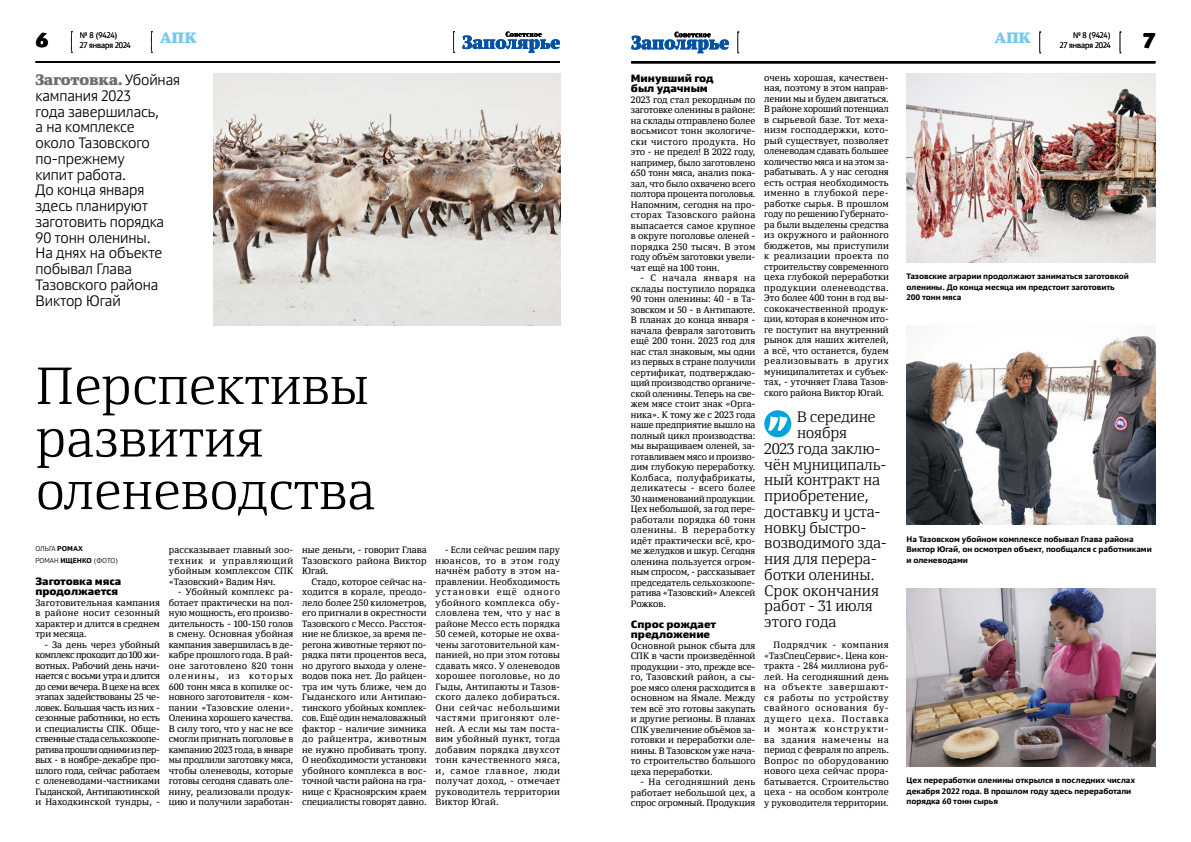
<style>
.page{position:relative;width:1191px;height:842px;background:#fff}
.page>*{position:absolute;margin:0;border:0;box-sizing:border-box;transform-origin:0 0}
.t1{font:300 52px/52.5px "Yefimov Serif";letter-spacing:-.005em;color:#000}
.t2{font:900 20px "Yefimov Sans";color:#000}
.t3{font:300 15px/15.8px "Yefimov Sans";letter-spacing:-.005em;color:#000}
.t4{font:300 15px "Yefimov Serif";letter-spacing:-.015em;color:#000}
.t5{font:900 15px "Yefimov Serif";letter-spacing:-.005em;color:#6d6e71}
.t6{font:900 15px "Yefimov Serif";letter-spacing:.135em;color:#78c9eb}
.t7{font:900 10.5px/10.5px "Yefimov Sans";letter-spacing:-.005em;color:#000}
.t8{font:9.2px/10.5px "Yefimov Serif";letter-spacing:-.005em;color:#000;text-align:justify}
.t9{font:700 8px/10.5px "Yefimov Sans";letter-spacing:-.005em;color:#000}
.t10{font:300 8px/10.5px "Yefimov Sans";letter-spacing:-.005em;color:#000}
.t11{font:300 7px/11.3px "Yefimov Sans";color:#000}
.s1{font-family:"Yefimov Sans";font-weight:300;color:#000}
.s2{font-weight:700}
</style>
<div class="page">
<hr style="left:631px;top:61px;width:524px;height:2px;background:#000">
<div style="left:764px;top:410px;width:27px;height:27px;background:#00a4db;border-radius:50%"></div>
<svg style="left:768px;top:416px;width:19px;height:15px"></svg>
<svg style="left:71px;top:31px;width:1px;height:22px"></svg>
<svg style="left:453px;top:31px;width:1px;height:22px"></svg>
<svg style="left:151px;top:31px;width:1px;height:22px"></svg>
<hr style="left:36px;top:61px;width:524px;height:2px;background:#000">
<svg style="left:462px;top:31px;width:98px;height:22px"></svg>
<svg style="left:1119px;top:31px;width:1px;height:23px"></svg>
<svg style="left:737px;top:31px;width:1px;height:23px"></svg>
<svg style="left:1039px;top:31px;width:1px;height:23px"></svg>
<hr style="left:631px;top:62px;width:524px;height:2px;background:#000">
<svg style="left:631px;top:31px;width:98px;height:22px"></svg>
<img style="left:213px;top:73px;width:347px;height:252px">
<img style="left:906px;top:73px;width:249px;height:189px">
<img style="left:906px;top:588px;width:249px;height:178px">
<img style="left:906px;top:325px;width:249px;height:200px">
<p class="t10" style="left:80px;top:30px;width:52px">№ 8 (9424)<br>27 января 2024</p>
<p class="t10" style="left:1059px;top:30px;width:52px;text-align:right">№ 8 (9424)<br>27 января 2024</p>
<h2 class="t2" style="left:36px;top:27px;width:15px">6</h2>
<h3 class="t6" style="left:160px;top:28px;width:37px">апк</h3>
<h3 class="t6" style="left:994px;top:28px;width:36px">апк</h3>
<h2 class="t2" style="left:1142px;top:27px;width:14px">7</h2>
<h3 class="t5" style="left:36px;top:70px;width:146px">Заготовка. <span class="s1">Убойная</span></h3>
<h3 class="t3" style="left:36px;top:87px;width:130px">кампания 2023 года завершилась, а на комплексе около Тазовского по-прежнему кипит работа.<br>До конца января здесь планируют заготовить порядка<br>90 тонн оленины.<br>Н а днях на объекте побывал Глава<br>Тазовского района<br>Виктор Югай</h3>
<h1 class="t1" style="left:35px;top:359px;width:341px">Перспективы развития оленеводства</h1>
<p class="t11" style="left:35px;top:543px;width:84px">Ольга <span class="s2">Ромах<br></span>Роман <span class="s2">Ищенко</span> (фото)</p>
<p class="t7" style="left:35px;top:576px;width:87px">Заготовка мяса продолжается</p>
<p class="t8" style="left:35px;top:597px;width:126px">Заготовительная кампания в районе носит сезонный характер и длится в среднем три месяца.</p>
<p class="t8" style="left:35px;top:639px;width:126px;text-indent:9px">- За день через убойный комплекс проходит до 100 жи&shy;вотных. Рабочий день начи&shy;нается с восьми утра и длится до семи вечера. В цехе на всех этапах задействованы 25 че&shy;ловек. Большая часть из них - сезонные работники, но есть и специалисты СПК. Обще&shy;ственные стада сельхозкоопе&shy;ратива прошли одними из пер&shy;вых - в ноябре-декабре про&shy;шлого года, сейчас работаем с оленеводами-частниками Гыданской, Антипаютинской и Находкинской тундры, -</p>
<p class="t8" style="left:169px;top:544px;width:126px">рассказывает главный зоо&shy;техник и управляющий убойным комплексом СПК «Тазовский» Вадим Няч.</p>
<p class="t8" style="left:169px;top:586px;width:126px;text-indent:9px">- Убойный комплекс ра&shy;ботает практически на пол&shy;ную мощность, его произво&shy;дительность - 100-150 голов в смену. Основная убойная кампания завершилась в де&shy;кабре прошлого года. В рай&shy;оне заготовлено 820 тонн оленины, из которых 600 тонн мяса в копилке ос&shy;новного заготовителя - ком&shy;пании «Тазовские олени».<br>Оленина хорошего качества.<br>В силу того, что у нас не все смогли пригнать поголовье в кампанию 2023 года, в январе мы продлили заготовку мяса, чтобы оленеводы, которые готовы сегодня сдавать оле&shy;нину, реализовали продук&shy;цию и получили заработан-</p>
<p class="t8" style="left:302px;top:544px;width:126px">ные деньги, - говорит Глава Тазовского района Виктор Югай.</p>
<p class="t8" style="left:302px;top:576px;width:126px;text-indent:9px">Стадо, которое сейчас на&shy;ходится в корале, преодо&shy;лело более 250 километров, его пригнали в окрестности Тазовского с Мессо. Расстоя&shy;ние не близкое, за время пе&shy;регона животные теряют по&shy;рядка пяти процентов веса, но другого выхода у олене&shy;водов пока нет. До райцен&shy;тра им чуть ближе, чем до Гыданского или Антипаю&shy;тинского убойных комплек&shy;сов. Ещё один немаловажный фактор - наличие зимника до райцентра, животным не нужно пробивать тропу.<br>О необходимости установки убойного комплекса в вос&shy;точной части района на гра&shy;нице с Красноярским краем специалисты говорят давно.</p>
<p class="t8" style="left:435px;top:544px;width:126px;text-indent:9px">- Если сейчас решим пару нюансов, то в этом году начнём работу в этом на&shy;правлении. Необходимость установки ещё одного убойного комплекса обу&shy;словлена тем, что у нас в районе Мессо есть порядка 50 семей, которые не охва&shy;чены заготовительной кам&shy;панией, но при этом готовы сдавать мясо. У оленеводов хорошее поголовье, но до Гыды, Антипаюты и Тазов&shy;ского далеко добираться.<br>Они сейчас небольшими частями пригоняют оле&shy;ней. А если мы там поста&shy;вим убойный пункт, тогда добавим порядка двухсот тонн качественного мяса, и, самое главное, люди получат доход, - отмечает руководитель территории Виктор Югай.</p>
<p class="t7" style="left:631px;top:73px;width:84px">Минувший год был удачным</p>
<p class="t8" style="left:631px;top:94px;width:126px">2023 год стал рекордным по заготовке оленины в районе: на склады отправлено более восьмисот тонн экологиче&shy;ски чистого продукта. Но это - не предел! В 2022 году, например, было заготовлено 650 тонн мяса, анализ пока&shy;зал, что было охвачено всего полтора процента поголовья.<br>Напомним, сегодня на про&shy;сторах Тазовского района выпасается самое крупное в округе поголовье оленей - порядка 250 тысяч. В этом году объём заготовки увели&shy;чат ещё на 100 тонн.</p>
<p class="t8" style="left:631px;top:272px;width:126px;text-indent:9px">- С начала января на склады поступило порядка 90 тонн оленины: 40 - в Та&shy;зовском и 50 - в Антипаюте.<br>В планах до конца января - начала февраля заготовить ещё 200 тонн. 2023 год для нас стал знаковым, мы одни из первых в стране получили сертификат, подтверждаю&shy;щий производство органиче&shy;ской оленины. Теперь на све&shy;жем мясе стоит знак «Орга&shy;ника». К тому же с 2023 года наше предприятие вышло на полный цикл производства: мы выращиваем оленей, за&shy;готавливаем мясо и произво&shy;дим глубокую переработку.<br>Колбаса, полуфабрикаты, деликатесы - всего более 30 наименований продукции.<br>Цех небольшой, за год пере&shy;работали порядка 60 тонн оленины. В переработку идёт практически всё, кро&shy;ме желудков и шкур. Сегодня оленина пользуется огром&shy;ным спросом, - рассказывает председатель сельхозкоопе&shy;ратива «Тазовский» Алексей Рожков.</p>
<p class="t7" style="left:631px;top:619px;width:87px">Спрос рождает предложение</p>
<p class="t8" style="left:631px;top:640px;width:126px">Основной рынок сбыта для СПК в части произведённой продукции - это, прежде все&shy;го, Тазовский район, а сы&shy;рое мясо оленя расходится в основном на Ямале. Между тем всё это готовы закупать и другие регионы. В планах СПК увеличение объёмов за&shy;готовки и переработки оле&shy;нины. В Тазовском уже нача&shy;то строительство большого цеха переработки.</p>
<p class="t8" style="left:631px;top:776px;width:126px;text-indent:9px">- На сегодняшний день работает небольшой цех, а спрос огромный. Продукция</p>
<p class="t8" style="left:764px;top:72px;width:126px">очень хорошая, качествен&shy;ная, поэтому в этом направ&shy;лении мы и будем двигаться.<br>В районе хороший потенциал в сырьевой базе. Тот меха&shy;низм господдержки, кото&shy;рый существует, позволяет оленеводам сдавать большее количество мяса и на этом за&shy;рабатывать. А у нас сегодня есть острая необходимость именно в глубокой пере&shy;работке сырья. В прошлом году по решению Губернато&shy;ра были выделены средства из окружного и районного бюджетов, мы приступили к реализации проекта по строительству современного цеха глубокой переработки продукции оленеводства.<br>Это более 400 тонн в год вы&shy;сококачественной продук&shy;ции, которая в конечном ито&shy;ге поступит на внутренний рынок для наших жителей, а всё, что останется, будем реализовывать в других муниципалитетах и субъек&shy;тах, - уточняет Глава Тазов&shy;ского района Виктор Югай.</p>
<h3 class="t4" style="left:797px;top:408px;width:80px">В середине</h3>
<h3 class="t4" style="left:797px;top:424px;width:52px">ноября</h3>
<h3 class="t4" style="left:764px;top:440px;width:118px">2023 года заклю‑</h3>
<h3 class="t4" style="left:764px;top:455px;width:124px">чён муниципаль‑</h3>
<h3 class="t4" style="left:764px;top:471px;width:117px">ный контракт на</h3>
<h3 class="t4" style="left:764px;top:487px;width:106px">приобретение,</h3>
<h3 class="t4" style="left:764px;top:503px;width:118px">доставку и уста‑</h3>
<h3 class="t4" style="left:764px;top:518px;width:104px">новку быстро‑</h3>
<h3 class="t4" style="left:764px;top:534px;width:124px">возводимого зда‑</h3>
<h3 class="t4" style="left:764px;top:550px;width:114px">ния для перера‑</h3>
<h3 class="t4" style="left:764px;top:566px;width:112px">ботки оленины.</h3>
<h3 class="t4" style="left:764px;top:581px;width:116px">Срок окончания</h3>
<h3 class="t4" style="left:764px;top:597px;width:110px">работ - 31 июля</h3>
<h3 class="t4" style="left:764px;top:613px;width:74px">этого года</h3>
<p class="t8" style="left:764px;top:640px;width:126px;text-indent:9px">Подрядчик - компания «ТазСпецСервис». Цена кон&shy;тракта - 284 миллиона руб&shy;лей. На сегодняшний день на объекте завершают&shy;ся работы по устройству свайного основания бу&shy;дущего цеха. Поставка и монтаж конструкти&shy;ва здания намечены на период с февраля по апрель.<br>Вопрос по оборудованию нового цеха сейчас прора&shy;батывается. Строительство цеха - на особом контроле у руководителя территории.</p>
<p class="t9" style="left:906px;top:271px;width:224px">Тазовские аграрии продолжают заниматься заготовкой оленины. До конца месяца им предстоит заготовить<br>200 тонн мяса</p>
<p class="t9" style="left:906px;top:534px;width:247px">На Тазовском убойном комплексе побывал Глава района<br>Виктор Югай, он осмотрел объект, пообщался с работниками и оленеводами</p>
<p class="t9" style="left:906px;top:775px;width:230px">Цех переработки оленины открылся в последних числах декабря 2022 года. В прошлом году здесь переработали порядка 60 тонн сырья</p>
</div>
